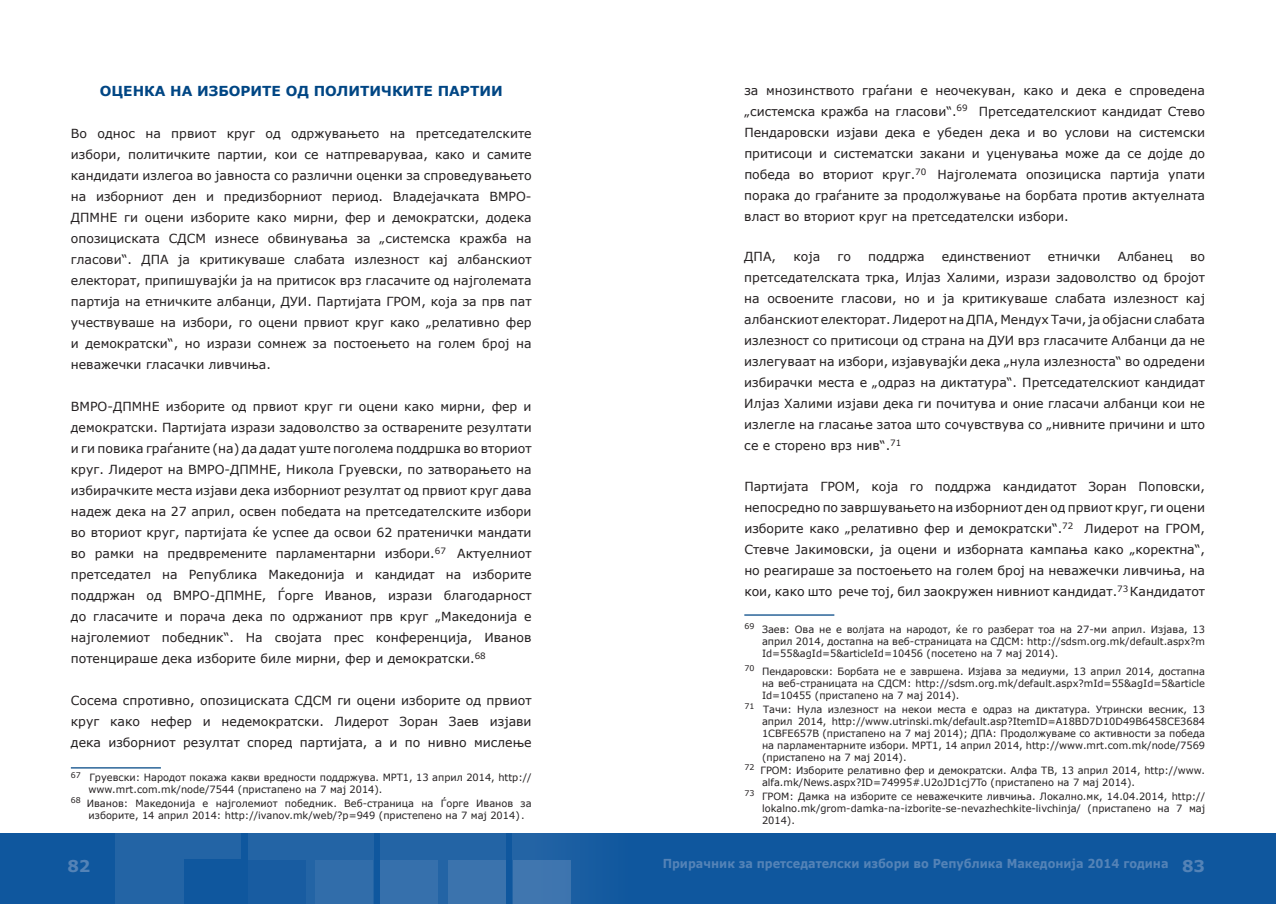
<style>
.page{position:relative;width:1276px;height:904px;background:#fff}
.page>*{position:absolute;margin:0;border:0;box-sizing:border-box;transform-origin:0 0}
.t1{font:700 16.25px "Verdana";color:#5483b7}
.t2{font:700 13.75px "Verdana";color:#004684}
.t3{font:12.5px/21px "Verdana";color:#231f20;text-align:justify}
.t4{font:700 12.38px "Verdana";color:#5483b7;scale:.91 1}
.t5{font:10px/12px "Verdana";color:#231f20;text-align:justify}
.s1{color:#fff}
.s2{font-size:16.25px}
</style>
<div class="page">
<div style="left:638px;top:833px;width:638px;height:71px;background:#0f579e"></div>
<div style="left:0;top:833px;width:638px;height:71px;background:#0f579e"></div>
<div style="left:116px;top:833px;width:125px;height:71px;background:#2364a5"></div>
<div style="left:248px;top:833px;width:125px;height:71px;background:#2364a5"></div>
<div style="left:380px;top:833px;width:126px;height:71px;background:#2364a5"></div>
<div style="left:513px;top:833px;width:125px;height:71px;background:#175ca0"></div>
<div style="left:248px;top:859px;width:58px;height:45px;background:#185ca1"></div>
<div style="left:184px;top:859px;width:57px;height:45px;background:#0f579e"></div>
<div style="left:315px;top:859px;width:58px;height:45px;background:#316daa"></div>
<div style="left:448px;top:859px;width:58px;height:45px;background:#3b73ad"></div>
<div style="left:513px;top:859px;width:57px;height:45px;background:#3f76af"></div>
<div style="left:380px;top:859px;width:58px;height:45px;background:#3670ac"></div>
<hr style="left:71px;top:767px;width:90px;height:1px;background:#004684">
<hr style="left:744px;top:614px;width:90px;height:1px;background:#004684">
<p class="t2" style="left:100px;top:81px;width:35px">ОЦЕНКА</p>
<p class="t2" style="left:170px;top:81px;width:39px">НА ИЗБОРИТЕ</p>
<p class="t2" style="left:286px;top:81px;width:52px">ОД ПОЛИТИЧКИТЕ</p>
<p class="t2" style="left:438px;top:81px;width:23px">ПАРТИИ</p>
<p class="t3" style="left:71px;top:123px;width:462px">Во однос на првиот круг од одржувањето на претседателските избори, политичките партии, кои се натпреваруваа, како и самите кандидати излегоа во јавноста со различни оценки за спроведувањето на изборниот ден и предизборниот период. Владејачката ВМРО-ДПМНЕ ги оцени изборите како мирни, фер и демократски, додека опозициската СДСМ изнесе обвинувања за „системска кражба на гласови“. ДПА ја критикуваше слабата излезност кај aлбанскиот електорат, припишувајќи ја на притисок врз гласачите од најголемата партија на етничките aлбанци, ДУИ. Партијата ГРОМ, која за прв пат учествуваше на избори, го оцени првиот круг како „релативно фер и демократски“, но изрази сомнеж за постоењето на голем број на неважечки гласачки ливчиња.</p>
<p class="t3" style="left:71px;top:396px;width:462px">ВМРО-ДПМНЕ изборите од првиот круг ги оцени како мирни, фер и демократски. Партијата изрази задоволство за остварените резултати и ги повика граѓаните (на) да дадат уште поголема поддршка во вториот круг. Лидерот на ВМРО-ДПМНЕ, Никола Груевски, по затворањето на избирачките места изјави дека изборниот резултат од првиот круг дава надеж дека на 27 април, освен победата на претседателските избори во вториот круг, партијата ќе успее да освои 62 пратенички мандати во рамки на предвремените парламентарни избори.<sup>67</sup><sup>29</sup>Актуелниот претседател на Република Македонија и кандидат на изборите поддржан од ВМРО-ДПМНЕ, Ѓорге Иванов, изрази благодарност до гласачите и порача дека по одржаниот прв круг „Македонија е најголемиот победник“. На својата прес конференција, Иванов потенцираше дека изборите биле мирни, фер и демократски.<sup>68</sup><sup>30</sup></p>
<p class="t3" style="left:71px;top:690px;width:462px">Сосема спротивно, опозициската СДСМ ги оцени изборите од првиот круг како нефер и недемократски. Лидерот Зоран Заев изјави дека изборниот резултат според партијата, а и по нивно мислење</p>
<p class="t5" style="left:89px;top:771px;width:444px;text-indent:-18px"><sup>67</sup> Груевски: Народот покажа какви вредности поддржува. МРТ1, 13 април 2014, http:// www.mrt.com.mk/node/7544 (пристапено на 7 мај 2014).</p>
<p class="t5" style="left:89px;top:797px;width:444px;text-indent:-18px"><sup>68</sup> Иванов: Македонија е најголемиот победник. Веб-страница на Ѓорге Иванов за изборите, 14 април 2014: http://ivanov.mk/web/?p=949 (пристепено на 7 мај 2014) .</p>
<p class="t3" style="left:744px;top:79px;width:462px">за мнозинството граѓани е неочекуван, како и дека е спроведена „системска кражба на гласови“.<sup>69</sup><sup>31</sup>Претседателскиот кандидат Стево Пендаровски изјави дека е убеден дека и во услови на системски притисоци и систематски закани и уценувања може да се дојде до победа во вториот круг.<sup>70</sup><sup>32</sup>Најголемата опозициска партија упати порака до граѓаните за продолжување на борбата против актуелната власт во вториот круг на претседателски избори.</p>
<p class="t3" style="left:744px;top:246px;width:33px">ДПА,</p>
<p class="t3" style="left:793px;top:246px;width:28px">која</p>
<p class="t3" style="left:837px;top:246px;width:15px">го</p>
<p class="t3" style="left:868px;top:246px;width:58px">поддржа</p>
<p class="t3" style="left:942px;top:246px;width:90px">единствениот</p>
<p class="t3" style="left:1048px;top:246px;width:54px">етнички</p>
<p class="t3" style="left:1117px;top:246px;width:56px">Албанец</p>
<p class="t3" style="left:744px;top:246px;width:462px;text-indent:446px">во претседателската трка, Илјаз Халими, изрази задоволство од бројот на освоените гласови, но и ја критикуваше слабата излезност кај албанскиот електорат. Лидерот на ДПА, Мендух Тачи, ја објасни слабата излезност со притисоци од страна на ДУИ врз гласачите Албанци да не излегуваат на избори, изјавувајќи дека „нула излезноста“ во одредени избирачки места е „одраз на диктатура“. Претседателскиот кандидат Илјаз Халими изјави дека ги почитува и оние гласачи албанци кои не излегле на гласање затоа што сочувствува со „нивните причини и што се е сторено врз нив“.<sup>71</sup><span class="s1">33</span></p>
<p class="t3" style="left:744px;top:475px;width:462px">Партијата ГРОМ, која го поддржа кандидатот Зоран Поповски, непосредно по завршувањето на изборниот ден од првиот круг, ги оцени изборите како „релативно фер и демократски“.<sup>72</sup><sup>34</sup>Лидерот на ГРОМ, Стевче Јакимовски, ја оцени и изборната кампања како „коректна“, но реагираше за постоењето на голем број на неважечки ливчиња, на кои, како што рече тој, бил заокружен нивниот кандидат.<sup>73</sup><sup>35</sup> Кандидатот</p>
<p class="t5" style="left:762px;top:623px;width:444px;text-indent:-18px"><sup>69</sup> Заев: Ова не е волјата на народот, ќе го разберат тоа на 27-ми април. Изјава, 13 април 2014, достапна на веб-страницата на СДСМ: http://sdsm.org.mk/default.aspx?m Id=55&amp;agId=5&amp;articleId=10456 (посетено на 7 мај 2014).</p>
<p class="t5" style="left:762px;top:665px;width:444px;text-indent:-18px"><sup>70</sup> Пендаровски: Борбата не е завршена. Изјава за медиуми, 13 април 2014, достапна на веб-страницата на СДСМ: http://sdsm.org.mk/default.aspx?mId=55&amp;agId=5&amp;article Id=10455 (пристапено на 7 мај 2014).</p>
<p class="t5" style="left:762px;top:702px;width:444px;text-indent:-18px"><sup>71</sup> Тачи: Нула излезност на некои места е одраз на диктатура. Утрински весник, 13 април 2014, http://www.utrinski.mk/default.asp?ItemID=A18BD7D10D49B6458CE3684<br>1CBFE657B (пристапено на 7 мај 2014); ДПА: Продолжуваме со активности за победа на парламентарните избори. МРТ1, 14 април 2014, http://www.mrt.com.mk/node/7569 (пристапено на 7 мај 2014).</p>
<p class="t5" style="left:762px;top:764px;width:444px;text-indent:-18px"><sup>72</sup> ГРОМ: Изборите релативно фер и демократски. Алфа ТВ, 13 април 2014, http://www. alfa.mk/News.aspx?ID=74995#.U2oJD1cj7To (пристапено на 7 мај 2014).</p>
<p class="t5" style="left:762px;top:789px;width:444px;text-indent:-18px"><sup>73</sup> ГРОМ: Дамка на изборите се неважечките ливчиња. Локално.мк, 14.04.2014, http:// lokalno.mk/grom-damka-na-izborite-se-nevazhechkite-livchinja/ (пристапено на 7 мај 2014).</p>
<h1 class="t1" style="left:67px;top:854px;width:25px">82</h1>
<p class="t4" style="left:662px;top:855px;width:597px">Прирачник за претседателски избори во Република Македонија 2014 година <span class="s2">83</span></p>
</div>
